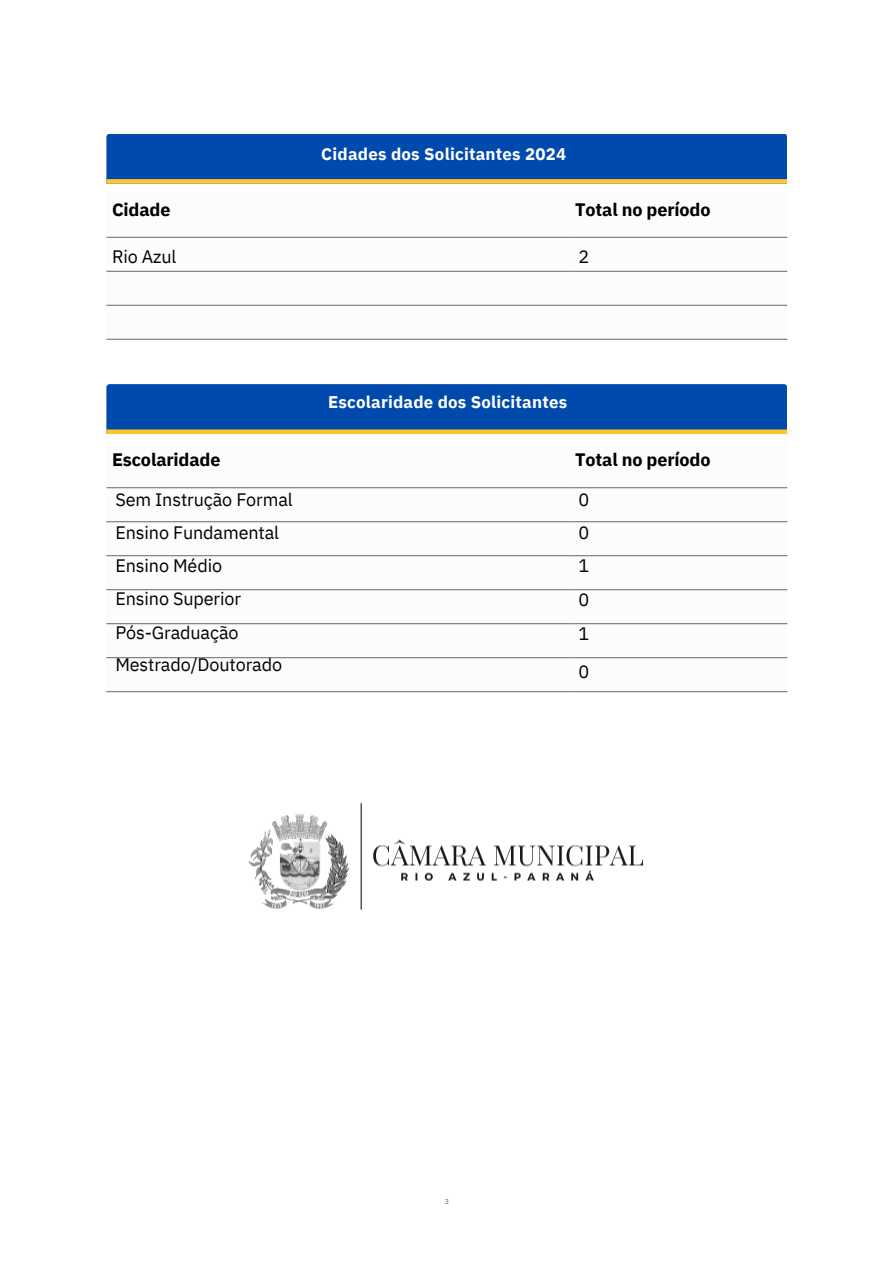
<style>
.page{position:relative;width:894px;height:1264px;background:#fff}
.page>*{position:absolute;margin:0;border:0;box-sizing:border-box;transform-origin:0 0}
.t1{font:18px/38.2px "IBM Plex Sans";letter-spacing:-.005em;color:#000}
.t2{font:700 18px "IBM Plex Sans";letter-spacing:-.005em;color:#000}
.t3{font:700 16.95px "IBM Plex Sans";letter-spacing:.01em;color:#fff}
.t4{font:7.05px "IBM Plex Sans";color:#666}
</style>
<div class="page">
<div style="left:106px;top:134px;width:681px;height:50px;background:#004aad"></div>
<div style="left:106px;top:179px;width:681px;height:5px;background:#ffc62b"></div>
<hr style="left:107px;top:237px;width:461px;height:1px;background:#777">
<hr style="left:107px;top:271px;width:461px;height:1px;background:#777">
<hr style="left:107px;top:305px;width:461px;height:1px;background:#777">
<hr style="left:107px;top:339px;width:461px;height:1px;background:#777">
<hr style="left:569px;top:237px;width:217px;height:1px;background:#777">
<hr style="left:569px;top:271px;width:217px;height:1px;background:#777">
<hr style="left:569px;top:305px;width:217px;height:1px;background:#777">
<hr style="left:569px;top:339px;width:217px;height:1px;background:#777">
<div style="left:106px;top:384px;width:681px;height:50px;background:#004aad"></div>
<div style="left:106px;top:429px;width:681px;height:5px;background:#ffc62b"></div>
<hr style="left:107px;top:487px;width:461px;height:1px;background:#777">
<hr style="left:107px;top:521px;width:461px;height:1px;background:#777">
<hr style="left:107px;top:555px;width:461px;height:1px;background:#777">
<hr style="left:107px;top:589px;width:461px;height:1px;background:#777">
<hr style="left:107px;top:623px;width:461px;height:1px;background:#777">
<hr style="left:107px;top:657px;width:461px;height:1px;background:#777">
<hr style="left:107px;top:691px;width:461px;height:1px;background:#777">
<hr style="left:569px;top:487px;width:217px;height:1px;background:#777">
<hr style="left:569px;top:521px;width:217px;height:1px;background:#777">
<hr style="left:569px;top:555px;width:217px;height:1px;background:#777">
<hr style="left:569px;top:589px;width:217px;height:1px;background:#777">
<hr style="left:569px;top:623px;width:217px;height:1px;background:#777">
<hr style="left:569px;top:657px;width:217px;height:1px;background:#777">
<hr style="left:569px;top:691px;width:217px;height:1px;background:#777">
<img style="left:195px;top:623px;width:499px;height:287px">
<p class="t2" style="left:112px;top:197px;width:60px">Cidade</p>
<p class="t1" style="left:112px;top:237px;width:66px">Rio Azul</p>
<h1 class="t3" style="left:321px;top:142px;width:246px">Cidades dos Solicitantes 2024</h1>
<p class="t2" style="left:575px;top:197px;width:137px">Total no período</p>
<p class="t1" style="left:578px;top:237px;width:12px">2</p>
<p class="t2" style="left:112px;top:447px;width:110px">Escolaridade</p>
<h1 class="t1" style="left:115px;top:480px;width:179px">Sem Instrução Formal</h1>
<h1 class="t1" style="left:115px;top:512px;width:165px">Ensino Fundamental</h1>
<p class="t1" style="left:115px;top:546px;width:108px">Ensino Médio</p>
<p class="t1" style="left:115px;top:579px;width:127px">Ensino Superior</p>
<p class="t1" style="left:115px;top:613px;width:125px">Pós-Graduação</p>
<p class="t1" style="left:115px;top:645px;width:168px">Mestrado/Doutorado</p>
<h1 class="t3" style="left:328px;top:390px;width:240px">Escolaridade dos Solicitantes</h1>
<h1 class="t2" style="left:575px;top:447px;width:137px">Total no período</h1>
<p class="t1" style="left:578px;top:480px;width:12px">0</p>
<p class="t1" style="left:578px;top:512px;width:12px">0</p>
<p class="t1" style="left:578px;top:546px;width:12px">1</p>
<p class="t1" style="left:578px;top:580px;width:12px">0</p>
<p class="t1" style="left:578px;top:614px;width:12px">1<br>0</p>
<h1 class="t4" style="left:444px;top:1196px;width:6px">3</h1>
</div>
